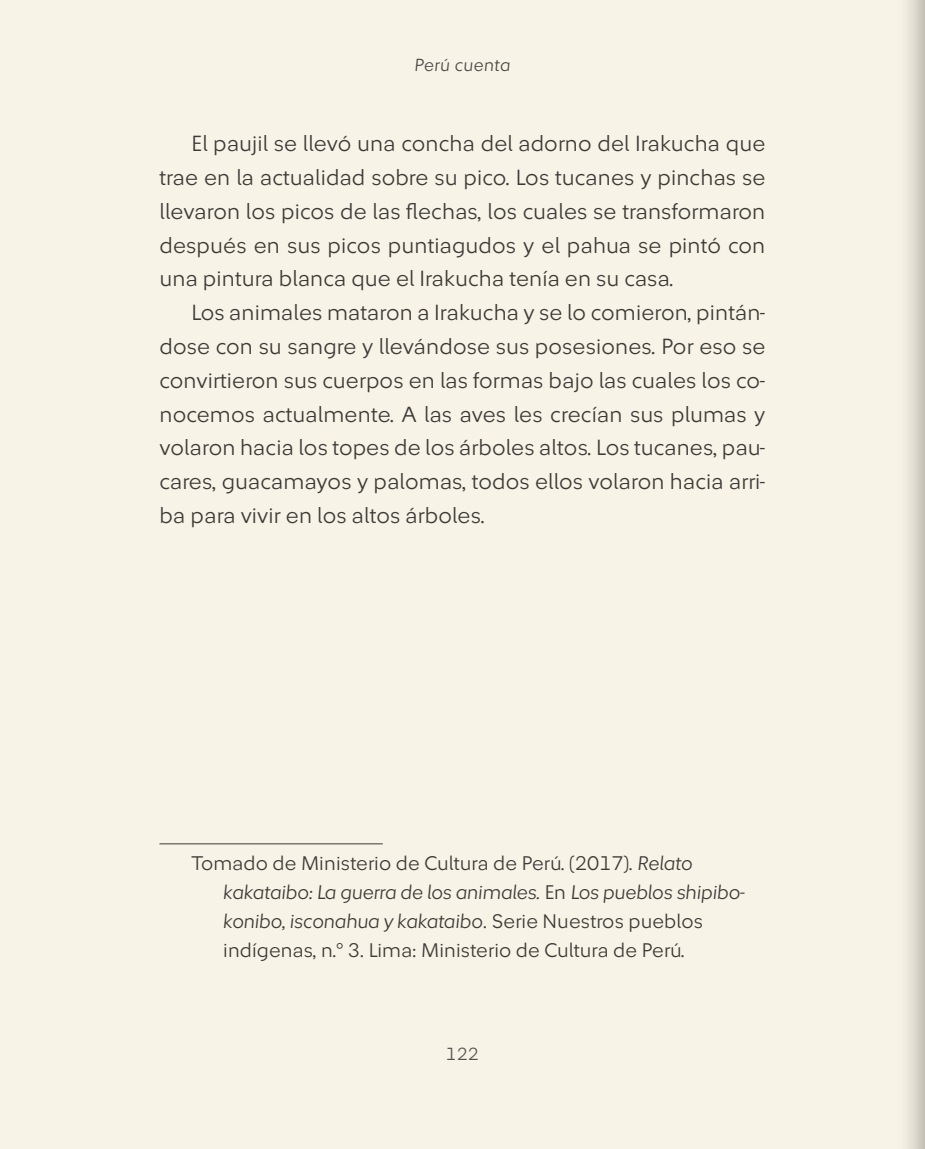
<style>
.page{position:relative;width:925px;height:1149px;background:#fff}
.page>*{position:absolute;margin:0;border:0;box-sizing:border-box;transform-origin:0 0}
.t1{font:300 22.5px/33.8px "Sura Sans";letter-spacing:.005em;color:#3d3d3c;text-align:justify}
.t2{font:300 20.25px/29.2px "Sura Sans";letter-spacing:.005em;color:#3d3d3c}
.t3{font:italic 300 18px "Sura Sans";letter-spacing:.025em;color:#4b4b4a}
.t4{font:300 18px "Sura Sans";color:#575756}
.s1{font-style:italic}
</style>
<div class="page">
<div style="left:0;top:0;width:925px;height:1148px;background:#f8f3e7"></div>
<p class="t3" style="left:414px;top:56px;width:98px">Perú cuenta</p>
<p class="t1" style="left:159px;top:127px;width:607px;text-indent:32px">El paujil se llevó una concha del adorno del Irakucha que trae en la actualidad sobre su pico. Los tucanes y pinchas se llevaron los picos de las flechas, los cuales se transformaron después en sus picos puntiagudos y el pahua se pintó con una pintura blanca que el Irakucha tenía en su casa.</p>
<p class="t1" style="left:159px;top:296px;width:607px;text-indent:32px">Los animales mataron a Irakucha y se lo comieron, pintán&shy;dose con su sangre y llevándose sus posesiones. Por eso se convirtieron sus cuerpos en las formas bajo las cuales los co&shy;nocemos actualmente. A las aves les crecían sus plumas y volaron hacia los topes de los árboles altos. Los tucanes, pau&shy;cares, guacamayos y palomas, todos ellos volaron hacia arri&shy;ba para vivir en los altos árboles.</p>
<p class="t2" style="left:223px;top:848px;width:523px;text-indent:-32px">Tomado de Ministerio de Cultura de Perú. (2017). <span class="s1">Relato kakataibo: La guerra de los animales.</span> En <span class="s1">Los pueblos shipibo&shy;konibo, isconahua y kakataibo</span>. Serie Nuestros pueblos indígenas, n.° 3. Lima: Ministerio de Cultura de Perú.</p>
<p class="t4" style="left:446px;top:1045px;width:35px">122</p>
</div>
